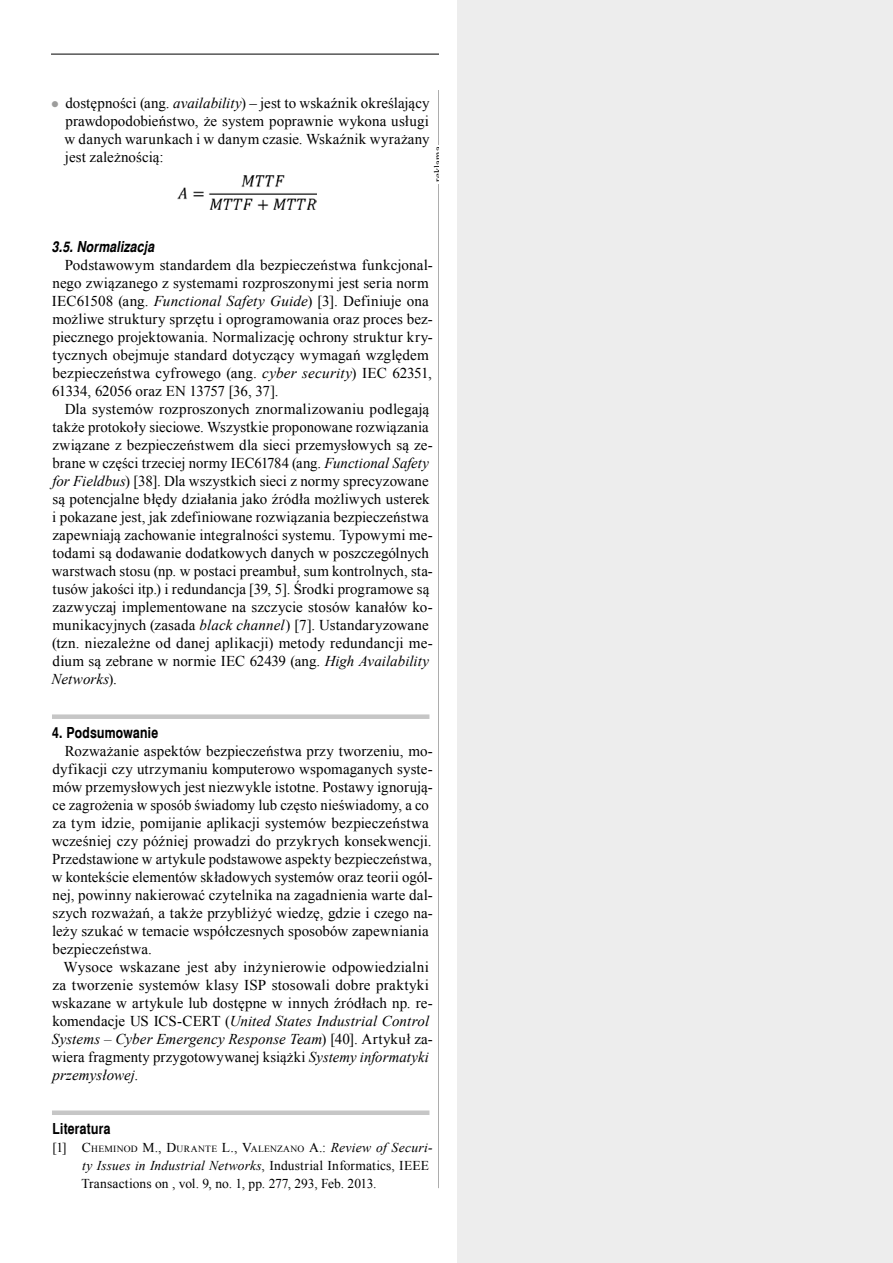
<style>
.page{position:relative;width:893px;height:1263px;background:#fff}
.page>*{position:absolute;margin:0;border:0;box-sizing:border-box;transform-origin:0 0}
.t1{font:15px/18px "Times New Roman";letter-spacing:.005em;color:#000}
.t2{font:700 15px "Switzerland Narrow";letter-spacing:.005em;color:#000}
.t3{font:italic 700 15px "Switzerland Narrow";letter-spacing:.005em;color:#000}
.t4{font:13.5px/18px "Times New Roman";letter-spacing:.005em;color:#000}
.t5{font:10.5px "Times New Roman";letter-spacing:.02em;color:#000}
.t6{font:9.45px "Times New Roman";letter-spacing:.035em;color:#000}
.s1{font-style:italic}
.s2{font-size:13.5px}
.s3{font-style:italic;font-size:13.5px}
</style>
<div class="page">
<hr style="left:51px;top:54px;width:614px;height:1px;background:#000">
<div style="left:439px;top:0;width:454px;height:1263px;background:#fff"></div>
<div style="left:52px;top:714px;width:377px;height:5px;background:#c6c6c6"></div>
<div style="left:52px;top:1110px;width:377px;height:5px;background:#c6c6c6"></div>
<img style="left:178px;top:175px;width:138px;height:35px">
<div style="left:457px;top:0;width:436px;height:1263px;background:#ededed"></div>
<p class="t1" style="left:65px;top:94px;width:367px;text-align:justify">dostępności (ang. <span class="s1">availability</span>) – jest to wskaźnik określający prawdopodobieństwo, że system poprawnie wykona usługi w danych warunkach i w danym czasie. Wskaźnik wyrażany jest zależnością:</p>
<p class="t5" style="left:431px;top:182px;width:37px;rotate:-90deg">reklama</p>
<p class="t3" style="left:52px;top:238px;width:104px">3.5. Normalizacja</p>
<p class="t1" style="left:52px;top:256px;width:383px;text-indent:13px">Podstawowym standardem dla bezpieczeństwa funkcjonal&shy;nego związanego z systemami rozproszonymi jest seria norm IEC61508 (ang. <span class="s1">Functional Safety Guide</span>) [3]. Definiuje ona możliwe struktury sprzętu i oprogramowania oraz proces bez&shy;piecznego projektowania. Normalizację ochrony struktur kry&shy;tycznych obejmuje standard dotyczący wymagań względem bezpieczeństwa cyfrowego (ang. <span class="s1">cyber security</span>) IEC 62351, 61334, 62056 oraz EN 13757 [36, 37].</p>
<p class="t1" style="left:51px;top:400px;width:383px;text-indent:13px">Dla systemów rozproszonych znormalizowaniu podlegają także protokoły sieciowe. Wszystkie proponowane rozwiązania związane z bezpieczeństwem dla sieci przemysłowych są ze&shy;brane w części trzeciej normy IEC61784 (ang. <span class="s1">Functional Safety for Fieldbus</span>) [38]. Dla wszystkich sieci z normy sprecyzowane są potencjalne błędy działania jako źródła możliwych usterek i pokazane jest, jak zdefiniowane rozwiązania bezpieczeństwa zapewniają zachowanie integralności systemu. Typowymi me&shy;todami są dodawanie dodatkowych danych w poszczególnych warstwach stosu (np. w postaci preambuł, sum kontrolnych, sta&shy;tusów jakości itp.) i redundancja [39, 5]. Środki programowe są zazwyczaj implementowane na szczycie stosów kanałów ko&shy;munikacyjnych (zasada <span class="s1">black channel</span>) [7]. Ustandaryzowane (tzn. niezależne od danej aplikacji) metody redundancji me&shy;dium są zebrane w normie IEC 62439 (ang. <span class="s1">High Availability Networks</span>).</p>
<p class="t2" style="left:52px;top:724px;width:108px">4. Podsumowanie</p>
<p class="t1" style="left:52px;top:742px;width:383px;text-indent:13px">Rozważanie aspektów bezpieczeństwa przy tworzeniu, mo&shy;dyfikacji czy utrzymaniu komputerowo wspomaganych syste&shy;mów przemysłowych jest niezwykle istotne. Postawy ignorują&shy;ce zagrożenia w sposób świadomy lub często nieświadomy, a co za tym idzie, pomijanie aplikacji systemów bezpieczeństwa wcześniej czy później prowadzi do przykrych konsekwencji.<br>Przedstawione w artykule podstawowe aspekty bezpieczeństwa, w kontekście elementów składowych systemów oraz teorii ogól&shy;nej, powinny nakierować czytelnika na zagadnienia warte dal&shy;szych rozważań, a także przybliżyć wiedzę, gdzie i czego na&shy;leży szukać w temacie współczesnych sposobów zapewniania bezpieczeństwa.</p>
<p class="t1" style="left:52px;top:958px;width:383px;text-indent:12px">Wysoce wskazane jest aby inżynierowie odpowiedzialni za tworzenie systemów klasy ISP stosowali dobre praktyki wskazane w artykule lub dostępne w innych źródłach np. re&shy;komendacje US ICS-CERT (<span class="s1">United States Industrial Control Systems – Cyber Emergency Response Team</span>) [40]. Artykuł za&shy;wiera fragmenty przygotowywanej książki <span class="s1">Systemy informatyki przemysłowej</span>.</p>
<p class="t2" style="left:53px;top:1120px;width:59px">Literatura</p>
<p class="t6" style="left:52px;top:1142px;width:382px"><span class="s2">[1]</span> <span class="s2">C</span>HEMINOD <span class="s2">M., D</span>URANTE <span class="s2">L., V</span>ALENZANO <span class="s2">A</span><span class="s2">.:</span> <span class="s3">Review of Securi-</span></p>
<p class="t4" style="left:81px;top:1156px;width:349px"><span class="s1">ty Issues in Industrial Networks</span>, Industrial Informatics, IEEE<br>Transactions on , vol. 9, no. 1, pp. 277, 293, Feb. 2013.</p>
</div>
